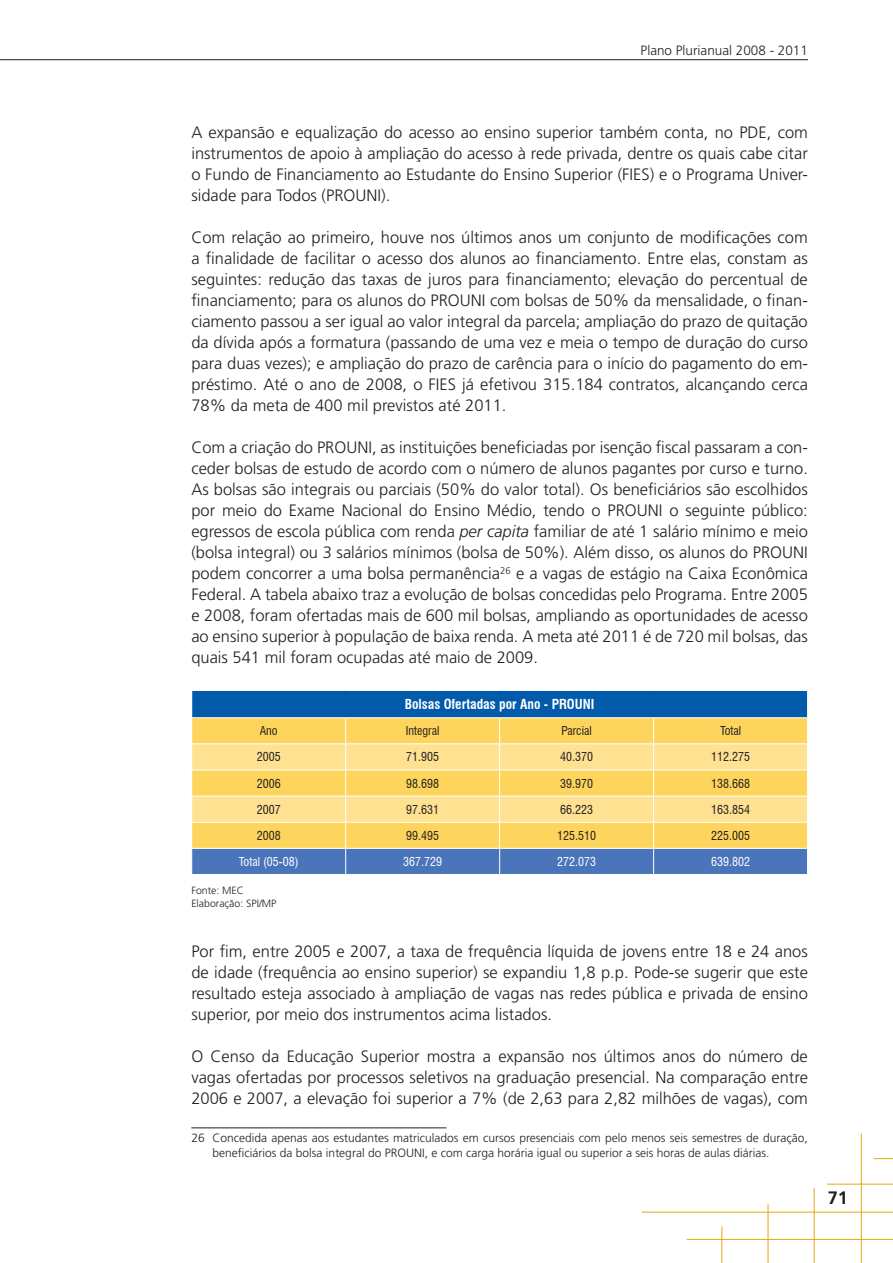
<style>
.page{position:relative;width:893px;height:1263px;background:#fff}
.page>*{position:absolute;margin:0;border:0;box-sizing:border-box;transform-origin:0 0}
.t1{font:700 18px "Frutiger";color:#231f20}
.t2{font:300 16.5px/21px "Frutiger";color:#231f20;text-align:justify}
.t3{font:700 condensed 13.5px "Swiss 721 BT";color:#fff}
.t4{font:300 13.5px "Frutiger";color:#231f20}
.t5{font:300 12px/14.4px "Frutiger";color:#231f20}
.t6{font:condensed 12px "Swiss 721 BT";color:#231f20}
.t7{font:condensed 12px "Swiss 721 BT";color:#fff}
.t8{font:300 10.5px/12.6px "Frutiger";color:#231f20}
.s1{font-style:italic}
</style>
<div class="page">
<hr style="left:0;top:59px;width:808px;height:1px;background:#231f20">
<hr style="left:861px;top:1133px;width:1px;height:130px;background:#e5a710">
<hr style="left:814px;top:1188px;width:1px;height:75px;background:#e5a710">
<hr style="left:768px;top:1204px;width:1px;height:59px;background:#e5a710">
<hr style="left:722px;top:1226px;width:1px;height:37px;background:#e5a710">
<hr style="left:642px;top:1212px;width:251px;height:1px;background:#e5a710">
<hr style="left:687px;top:1239px;width:206px;height:1px;background:#e5a710">
<hr style="left:827px;top:1184px;width:66px;height:1px;background:#e5a710">
<svg style="left:874px;top:1158px;width:19px;height:1px"></svg>
<svg style="left:191px;top:691px;width:617px;height:183px;background:#c1bb89"></svg>
<hr style="left:191px;top:1127px;width:255px;height:1px;background:#231f20">
<p class="t4" style="left:641px;top:43px;width:169px">Plano Plurianual 2008 - 2011</p>
<p class="t2" style="left:191px;top:122px;width:618px">A expansão e equalização do acesso ao ensino superior também conta, no PDE, com instrumentos de apoio à ampliação do acesso à rede privada, dentre os quais cabe citar o Fundo de Financiamento ao Estudante do Ensino Superior (FIES) e o Programa Univer&shy;sidade para Todos (PROUNI).</p>
<p class="t2" style="left:191px;top:227px;width:618px">Com relação ao primeiro, houve nos últimos anos um conjunto de modificações com a finalidade de facilitar o acesso dos alunos ao financiamento. Entre elas, constam as seguintes: redução das taxas de juros para financiamento; elevação do percentual de financiamento; para os alunos do PROUNI com bolsas de 50% da mensalidade, o finan&shy;ciamento passou a ser igual ao valor integral da parcela; ampliação do prazo de quitação da dívida após a formatura (passando de uma vez e meia o tempo de duração do curso para duas vezes); e ampliação do prazo de carência para o início do pagamento do em&shy;préstimo. Até o ano de 2008, o FIES já efetivou 315.184 contratos, alcançando cerca 78% da meta de 400 mil previstos até 2011.</p>
<p class="t2" style="left:191px;top:437px;width:618px">Com a criação do PROUNI, as instituições beneficiadas por isenção fiscal passaram a con&shy;ceder bolsas de estudo de acordo com o número de alunos pagantes por curso e turno.<br>As bolsas são integrais ou parciais (50% do valor total). Os beneficiários são escolhidos por meio do Exame Nacional do Ensino Médio, tendo o PROUNI o seguinte público: egressos de escola pública com renda <span class="s1">per capita</span> familiar de até 1 salário mínimo e meio (bolsa integral) ou 3 salários mínimos (bolsa de 50%). Além disso, os alunos do PROUNI podem concorrer a uma bolsa permanência<sup>26</sup> e a vagas de estágio na Caixa Econômica Federal. A tabela abaixo traz a evolução de bolsas concedidas pelo Programa. Entre 2005 e 2008, foram ofertadas mais de 600 mil bolsas, ampliando as oportunidades de acesso ao ensino superior à população de baixa renda. A meta até 2011 é de 720 mil bolsas, das quais 541 mil foram ocupadas até maio de 2009.</p>
<p class="t3" style="left:405px;top:696px;width:191px">Bolsas Ofertadas por Ano - PROUNI</p>
<p class="t6" style="left:260px;top:724px;width:20px">Ano</p>
<p class="t6" style="left:406px;top:724px;width:35px">Integral</p>
<p class="t6" style="left:561px;top:724px;width:32px">Parcial</p>
<p class="t6" style="left:720px;top:724px;width:23px">Total</p>
<p class="t6" style="left:257px;top:750px;width:25px">2005</p>
<p class="t6" style="left:406px;top:750px;width:34px">71.905</p>
<p class="t6" style="left:560px;top:750px;width:34px">40.370</p>
<p class="t6" style="left:711px;top:750px;width:40px">112.275</p>
<p class="t6" style="left:257px;top:776px;width:25px">2006</p>
<p class="t6" style="left:406px;top:776px;width:34px">98.698</p>
<p class="t6" style="left:560px;top:776px;width:34px">39.970</p>
<p class="t6" style="left:711px;top:776px;width:40px">138.668</p>
<p class="t6" style="left:257px;top:802px;width:25px">2007</p>
<p class="t6" style="left:406px;top:802px;width:34px">97.631</p>
<p class="t6" style="left:560px;top:802px;width:34px">66.223</p>
<p class="t6" style="left:711px;top:802px;width:40px">163.854</p>
<p class="t6" style="left:257px;top:828px;width:25px">2008</p>
<p class="t6" style="left:406px;top:828px;width:34px">99.495</p>
<p class="t6" style="left:557px;top:828px;width:40px">125.510</p>
<p class="t6" style="left:711px;top:828px;width:40px">225.005</p>
<p class="t7" style="left:239px;top:854px;width:61px">Total (05-08)</p>
<p class="t7" style="left:403px;top:854px;width:40px">367.729</p>
<p class="t7" style="left:557px;top:854px;width:40px">272.073</p>
<p class="t7" style="left:711px;top:854px;width:40px">639.802</p>
<p class="t8" style="left:191px;top:884px;width:87px">Fonte: MEC<br>Elaboração: SPI/MP</p>
<p class="t2" style="left:191px;top:941px;width:618px">Por fim, entre 2005 e 2007, a taxa de frequência líquida de jovens entre 18 e 24 anos de idade (frequência ao ensino superior) se expandiu 1,8 p.p. Pode-se sugerir que este resultado esteja associado à ampliação de vagas nas redes pública e privada de ensino superior, por meio dos instrumentos acima listados.</p>
<p class="t2" style="left:191px;top:1046px;width:618px">O Censo da Educação Superior mostra a expansão nos últimos anos do número de vagas ofertadas por processos seletivos na graduação presencial. Na comparação entre 2006 e 2007, a elevação foi superior a 7% (de 2,63 para 2,82 milhões de vagas), com</p>
<p class="t5" style="left:213px;top:1131px;width:597px;text-indent:-21px">26 Concedida apenas aos estudantes matriculados em cursos presenciais com pelo menos seis semestres de duração, beneficiários da bolsa integral do PROUNI, e com carga horária igual ou superior a seis horas de aulas diárias.</p>
<p class="t1" style="left:828px;top:1187px;width:22px">71</p>
</div>
